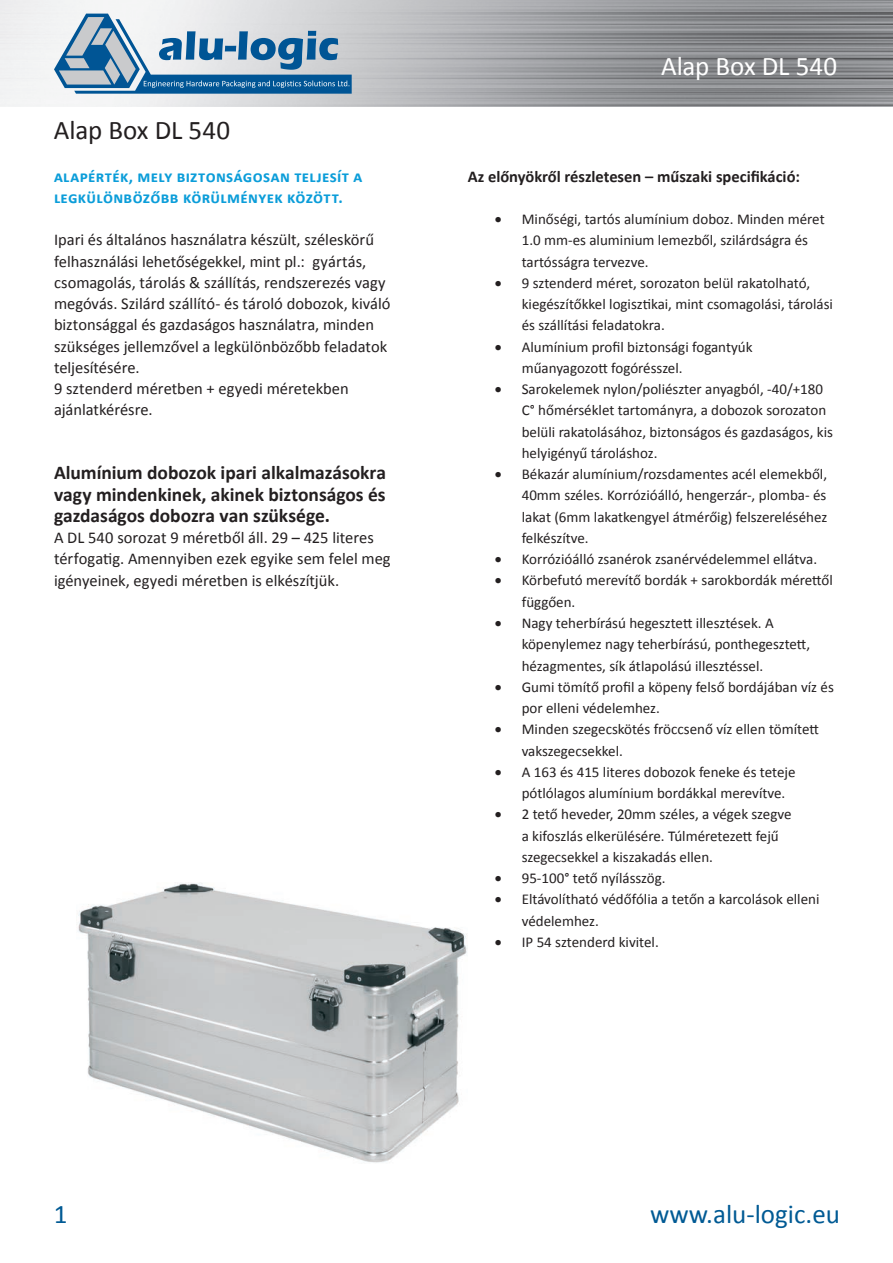
<style>
.page{position:relative;width:893px;height:1263px;background:#fff}
.page>*{position:absolute;margin:0;border:0;box-sizing:border-box;transform-origin:0 0}
.t1{font:27px "Calibri";color:#015a94}
.t2{font:27px "Calibri";letter-spacing:-.005em;color:#fff}
.t3{font:27px "Calibri";letter-spacing:-.005em;color:#231f20}
.t4{font:700 19.5px/21.3px "Calibri";color:#231f20;text-align:justify}
.t5{font:16.5px/21.3px "Calibri";color:#231f20}
.t6{font:700 16.5px/21.3px "Calibri";letter-spacing:.02em;color:#0b9dd9}
.t7{font:700 16.5px "Calibri";color:#231f20}
.t8{font:15px/21.3px "Calibri";color:#231f20}
</style>
<div class="page">
<img style="left:0;top:0;width:893px;height:106px">
<svg style="left:54px;top:14px;width:298px;height:80px"></svg>
<img style="left:78px;top:883px;width:389px;height:280px">
<h1 class="t3" style="left:54px;top:113px;width:178px">Alap Box DL 540</h1>
<p class="t6" style="left:54px;top:165px;width:310px">ALAPÉRTÉK, MELY BIZTONSÁGOSAN TELJESÍT A<br>LEGKÜLÖNBÖZŐBB KÖRÜLMÉNYEK KÖZÖTT.</p>
<p class="t5" style="left:54px;top:229px;width:338px">Ipari és általános használatra készült, széleskörű felhasználási lehetőségekkel, mint pl.: gyártás, csomagolás, tárolás &amp; szállítás, rendszerezés vagy megóvás. Szilárd szállító- és tároló dobozok, kiváló biztonsággal és gazdaságos használatra, minden szükséges jellemzővel a legkülönbözőbb feladatok teljesítésére.<br>9 sztenderd méretben + egyedi méretekben ajánlatkérésre.</p>
<h2 class="t4" style="left:54px;top:462px;width:334px">Alumínium dobozok ipari alkalmazásokra vagy mindenkinek, akinek biztonságos és gazdaságos dobozra van szüksége.</h2>
<p class="t5" style="left:54px;top:527px;width:338px">A DL 540 sorozat 9 méretből áll. 29 – 425 literes térfogatig. Amennyiben ezek egyike sem felel meg igényeinek, egyedi méretben is elkészítjük.</p>
<h1 class="t2" style="left:661px;top:50px;width:178px">Alap Box DL 540</h1>
<p class="t7" style="left:468px;top:166px;width:334px">Az előnyökről részletesen – műszaki specifikáció:</p>
<p class="t8" style="left:522px;top:208px;width:304px;text-indent:-27px">• Minőségi, tartós alumínium doboz. Minden méret<br>1.0 mm-es aluminium lemezből, szilárdságra és tartósságra tervezve.</p>
<p class="t8" style="left:522px;top:272px;width:313px;text-indent:-27px">• 9 sztenderd méret, sorozaton belül rakatolható, kiegészítőkkel logisztikai, mint csomagolási, tárolási és szállítási feladatokra.</p>
<p class="t8" style="left:522px;top:336px;width:232px;text-indent:-27px">• Alumínium profil biztonsági fogantyúk műanyagozott fogórésszel.</p>
<p class="t8" style="left:522px;top:378px;width:313px;text-indent:-27px">• Sarokelemek nylon/poliészter anyagból, -40/+180<br>C° hőmérséklet tartományra, a dobozok sorozaton belüli rakatolásához, biztonságos és gazdaságos, kis helyigényű tároláshoz.</p>
<p class="t8" style="left:522px;top:463px;width:307px;text-align:justify;text-indent:-27px">• Békazár alumínium/rozsdamentes acél elemekből, 40mm széles. Korrózióálló, hengerzár-, plomba- és lakat (6mm lakatkengyel átmérőig) felszereléséhez felkészítve.</p>
<p class="t8" style="left:495px;top:548px;width:324px">• Korrózióálló zsanérok zsanérvédelemmel ellátva.</p>
<p class="t8" style="left:522px;top:570px;width:313px;text-indent:-27px">• Körbefutó merevítő bordák + sarokbordák mérettől függően.</p>
<p class="t8" style="left:522px;top:612px;width:290px;text-indent:-27px">• Nagy teherbírású hegesztett illesztések. A köpenylemez nagy teherbírású, ponthegesztett, hézagmentes, sík átlapolású illesztéssel.</p>
<p class="t8" style="left:522px;top:676px;width:314px;text-indent:-27px">• Gumi tömítő profil a köpeny felső bordájában víz és por elleni védelemhez.</p>
<p class="t8" style="left:522px;top:718px;width:299px;text-indent:-27px">• Minden szegecskötés fröccsenő víz ellen tömített vakszegecsekkel.</p>
<p class="t8" style="left:522px;top:761px;width:275px;text-indent:-27px">• A 163 és 415 literes dobozok feneke és teteje pótlólagos alumínium bordákkal merevítve.</p>
<p class="t8" style="left:522px;top:803px;width:271px;text-indent:-27px">• 2 tető heveder, 20mm széles, a végek szegve a kifoszlás elkerülésére. Túlméretezett fejű szegecsekkel a kiszakadás ellen.</p>
<p class="t8" style="left:495px;top:867px;width:172px">• 95-100° tető nyílásszög.</p>
<p class="t8" style="left:522px;top:888px;width:299px;text-indent:-27px">• Eltávolítható védőfólia a tetőn a karcolások elleni védelemhez.</p>
<p class="t8" style="left:495px;top:931px;width:166px">• IP 54 sztenderd kivitel.</p>
<h1 class="t1" style="left:54px;top:1198px;width:15px">1</h1>
<h1 class="t1" style="left:650px;top:1198px;width:191px">www.alu-logic.eu</h1>
</div>
